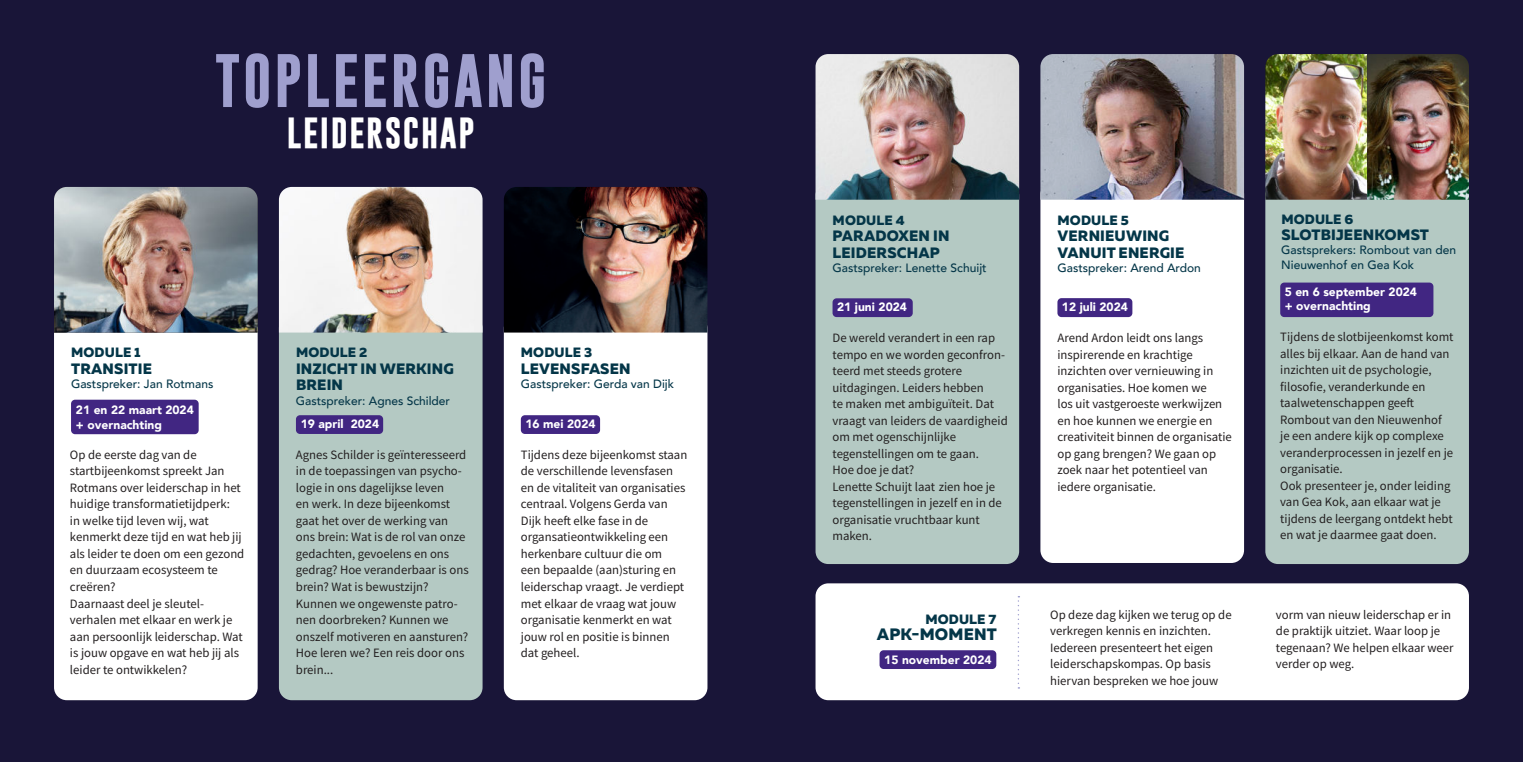
<style>
.page{position:relative;width:1523px;height:762px;background:#fff}
.page>*{position:absolute;margin:0;border:0;box-sizing:border-box;transform-origin:0 0}
.t1{font:700 54.15px "Gobold";letter-spacing:.05em;color:#9f9fce}
.t2{font:700 31.5px "Gobold";letter-spacing:.05em;color:#fff}
.t3{font:800 16.5px "Muller";letter-spacing:.01em;color:#043648}
.t4{font:800 15px/16.5px "Muller";letter-spacing:.01em;color:#043648}
.t5{font:800 13.5px "Muller";letter-spacing:.01em;color:#043648}
.t6{font:12.75px/16.5px "Source Sans Pro";color:#231f20}
.t7{font:500 12px/14.2px "Avenir";color:#043648}
.t8{font:900 12px/14.4px "Avenir";color:#fff}
</style>
<div class="page">
<div style="left:0;top:0;width:1522px;height:761px;background:#191538"></div>
<div style="left:54px;top:315px;width:204px;height:384px;background:#fff;border-radius:13px"></div>
<div style="left:815px;top:182px;width:204px;height:381px;background:#b4c9c3;border-radius:13px"></div>
<div style="left:815px;top:583px;width:653px;height:116px;background:#fff;border-radius:13px"></div>
<div style="left:279px;top:315px;width:203px;height:384px;background:#b4c9c3;border-radius:13px"></div>
<div style="left:1040px;top:181px;width:203px;height:381px;background:#fff;border-radius:13px"></div>
<div style="left:504px;top:315px;width:203px;height:384px;background:#fff;border-radius:13px"></div>
<div style="left:1265px;top:182px;width:203px;height:381px;background:#b4c9c3;border-radius:13px"></div>
<img style="left:54px;top:187px;width:204px;height:145px">
<img style="left:815px;top:54px;width:204px;height:145px">
<img style="left:279px;top:187px;width:203px;height:145px">
<img style="left:1040px;top:54px;width:203px;height:145px">
<img style="left:504px;top:187px;width:203px;height:145px">
<img style="left:1265px;top:54px;width:203px;height:145px">
<div style="left:71px;top:399px;width:128px;height:35px;background:#412682;border-radius:4px"></div>
<div style="left:1280px;top:282px;width:153px;height:35px;background:#412682;border-radius:4px"></div>
<div style="left:296px;top:415px;width:87px;height:18px;background:#412682;border-radius:4px"></div>
<div style="left:1057px;top:298px;width:75px;height:19px;background:#412682;border-radius:4px"></div>
<div style="left:832px;top:298px;width:80px;height:19px;background:#412682;border-radius:4px"></div>
<div style="left:521px;top:415px;width:79px;height:18px;background:#412682;border-radius:4px"></div>
<div style="left:879px;top:649px;width:117px;height:19px;background:#412682;border-radius:4px"></div>
<svg style="left:1017px;top:596px;width:2px;height:92px"></svg>
<h1 class="t1" style="left:215px;top:56px;width:333px">TOPLEERGANG</h1>
<h2 class="t2" style="left:287px;top:119px;width:189px">LEIDERSCHAP</h2>
<p class="t5" style="left:71px;top:347px;width:71px">MODULE 1</p>
<p class="t4" style="left:71px;top:362px;width:82px">TRANSITIE</p>
<p class="t7" style="left:71px;top:378px;width:144px">Gastspreker: Jan Rotmans</p>
<p class="t8" style="left:76px;top:404px;width:119px">21 en 22 maart 2024 + overnachting</p>
<p class="t6" style="left:70px;top:446px;width:176px">Op de eerste dag van de startbijeenkomst spreekt Jan<br>Rotmans over leiderschap in het huidige transformatietijdperk:<br>in welke tijd leven wij, wat kenmerkt deze tijd en wat heb jij als leider te doen om een gezond en duurzaam ecosysteem te creëren?<br>Daarnaast deel je sleutel&shy;verhalen met elkaar en werk je aan persoonlijk leiderschap. Wat is jouw opgave en wat heb jij als leider te ontwikkelen?</p>
<p class="t5" style="left:296px;top:347px;width:73px">MODULE 2</p>
<p class="t4" style="left:296px;top:362px;width:159px">INZICHT IN WERKING<br>BREIN</p>
<p class="t7" style="left:296px;top:394px;width:156px">Gastspreker: Agnes Schilder</p>
<p class="t8" style="left:301px;top:417px;width:80px">19 april 2024</p>
<p class="t6" style="left:296px;top:446px;width:174px">Agnes Schilder is geïnteresseerd in de toepassingen van psycho&shy;logie in ons dagelijkse leven<br>en werk. In deze bijeenkomst gaat het over de werking van ons brein: Wat is de rol van onze gedachten, gevoelens en ons gedrag? Hoe veranderbaar is ons brein? Wat is bewustzijn?<br>Kunnen we ongewenste patro&shy;nen doorbreken? Kunnen we onszelf motiveren en aansturen?<br>Hoe leren we? Een reis door ons brein...</p>
<p class="t5" style="left:521px;top:347px;width:73px">MODULE 3</p>
<p class="t4" style="left:521px;top:362px;width:111px">LEVENSFASEN</p>
<p class="t7" style="left:521px;top:378px;width:155px">Gastspreker: Gerda van Dijk</p>
<p class="t8" style="left:525px;top:417px;width:72px">16 mei 2024</p>
<p class="t6" style="left:521px;top:446px;width:168px">Tijdens deze bijeenkomst staan de verschillende levensfasen en de vitaliteit van organisaties centraal. Volgens Gerda van<br>Dijk heeft elke fase in de organsatieontwikkeling een herkenbare cultuur die om<br>een bepaalde (aan)sturing en leiderschap vraagt. Je verdiept met elkaar de vraag wat jouw organisatie kenmerkt en wat jouw rol en positie is binnen dat geheel.</p>
<p class="t5" style="left:832px;top:214px;width:74px">MODULE 4</p>
<p class="t4" style="left:832px;top:229px;width:118px">PARADOXEN IN<br>LEIDERSCHAP</p>
<p class="t7" style="left:832px;top:262px;width:156px">Gastspreker: Lenette Schuijt</p>
<p class="t5" style="left:1057px;top:214px;width:73px">MODULE 5</p>
<p class="t4" style="left:1057px;top:229px;width:128px">VERNIEUWING<br>VANUIT ENERGIE</p>
<p class="t7" style="left:1057px;top:262px;width:145px">Gastspreker: Arend Ardon</p>
<p class="t8" style="left:837px;top:300px;width:71px">21 juni 2024</p>
<p class="t8" style="left:1061px;top:300px;width:67px">12 juli 2024</p>
<p class="t6" style="left:832px;top:330px;width:177px">De wereld verandert in een rap tempo en we worden geconfron&shy;teerd met steeds grotere uitdagingen. Leiders hebben<br>te maken met ambiguïteit. Dat vraagt van leiders de vaardigheid om met ogenschijnlijke tegenstellingen om te gaan.<br>Hoe doe je dat?<br>Lenette Schuijt laat zien hoe je tegenstellingen in jezelf en in de organisatie vruchtbaar kunt maken.</p>
<p class="t6" style="left:1057px;top:330px;width:176px">Arend Ardon leidt ons langs inspirerende en krachtige inzichten over vernieuwing in organisaties. Hoe komen we<br>los uit vastgeroeste werkwijzen en hoe kunnen we energie en creativiteit binnen de organisatie op gang brengen? We gaan op zoek naar het potentieel van iedere organisatie.</p>
<p class="t5" style="left:1281px;top:213px;width:74px">MODULE 6</p>
<p class="t4" style="left:1281px;top:228px;width:149px">SLOTBIJEENKOMST</p>
<p class="t7" style="left:1281px;top:244px;width:176px">Gastsprekers: Rombout van den<br>Nieuwenhof en Gea Kok</p>
<p class="t8" style="left:1284px;top:285px;width:134px">5 en 6 september 2024 + overnachting</p>
<p class="t6" style="left:1280px;top:329px;width:175px">Tijdens de slotbijeenkomst komt alles bij elkaar. Aan de hand van inzichten uit de psychologie, filosofie, veranderkunde en taalwetenschappen geeft<br>Rombout van den Nieuwenhof je een andere kijk op complexe veranderprocessen in jezelf en je organisatie.<br>Ook presenteer je, onder leiding van Gea Kok, aan elkaar wat je tijdens de leergang ontdekt hebt en wat je daarmee gaat doen.</p>
<p class="t5" style="left:925px;top:613px;width:72px">MODULE 7</p>
<p class="t3" style="left:876px;top:627px;width:121px">APK-MOMENT</p>
<p class="t8" style="left:884px;top:653px;width:109px">15 november 2024</p>
<p class="t6" style="left:1050px;top:606px;width:183px">Op deze dag kijken we terug op de verkregen kennis en inzichten.<br>Iedereen presenteert het eigen leiderschapskompas. Op basis hiervan bespreken we hoe jouw</p>
<p class="t6" style="left:1275px;top:606px;width:179px">vorm van nieuw leiderschap er in de praktijk uitziet. Waar loop je tegenaan? We helpen elkaar weer verder op weg.</p>
</div>
